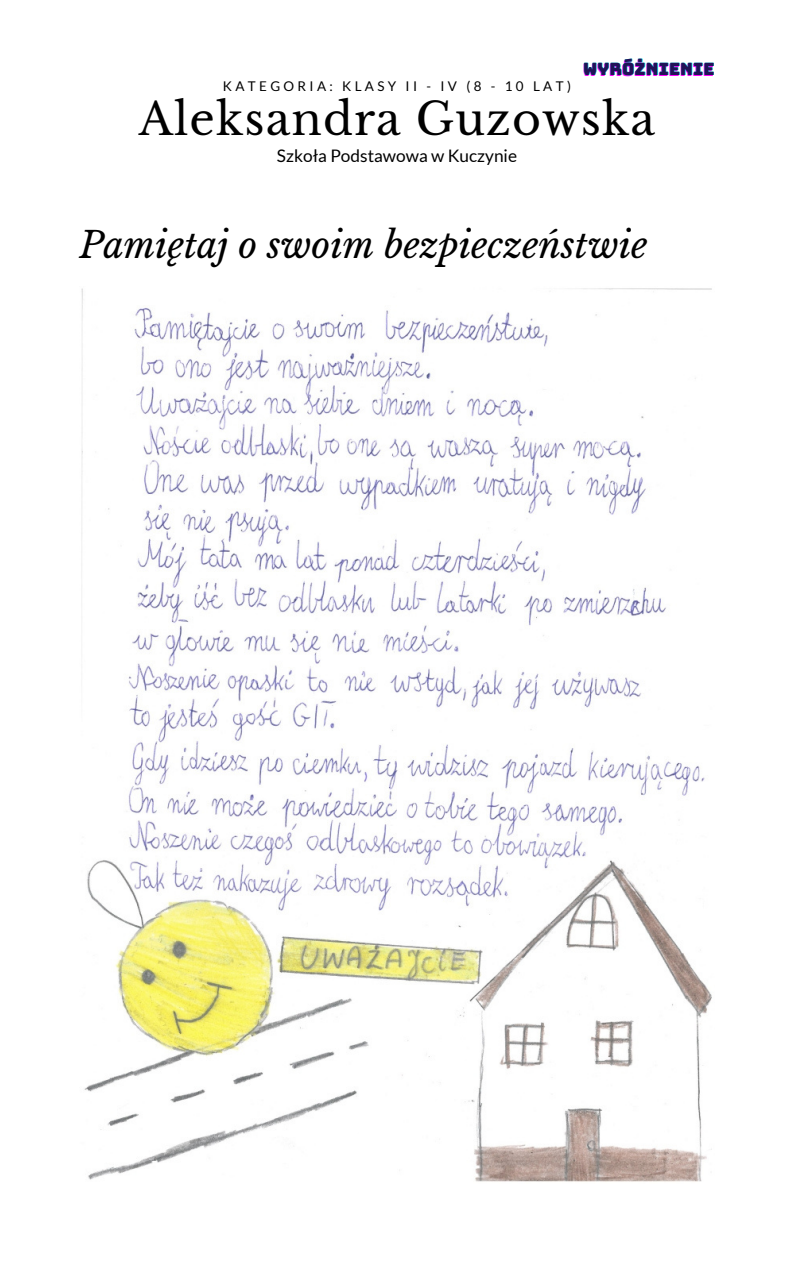
<style>
.page{position:relative;width:794px;height:1266px;background:#fff}
.page>*{position:absolute;margin:0;border:0;box-sizing:border-box;transform-origin:0 0}
.t1{font:44.25px "Libre Baskerville";letter-spacing:.025em;color:#000}
.t2{font:italic 36px "Libre Baskerville";color:#000}
.t3{font:17.25px "Lato";color:#000}
.t4{font:17.02px "Bungee";color:#f0f}
.t5{font:13.42px "Lato";letter-spacing:.25em;color:#000}
</style>
<div class="page">
<img style="left:81px;top:288px;width:631px;height:894px">
<p class="t5" style="left:223px;top:78px;width:349px">KATEGORIA: KLASY II - IV (8 - 10 LAT)</p>
<p class="t4" style="left:582px;top:61px;width:133px">WYRÓŻNIENIE</p>
<p class="t1" style="left:139px;top:92px;width:517px">Aleksandra Guzowska</p>
<p class="t3" style="left:277px;top:145px;width:242px">Szkoła Podstawowa w Kuczynie</p>
<p class="t2" style="left:79px;top:223px;width:569px">Pamiętaj o swoim bezpieczeństwie</p>
</div>
